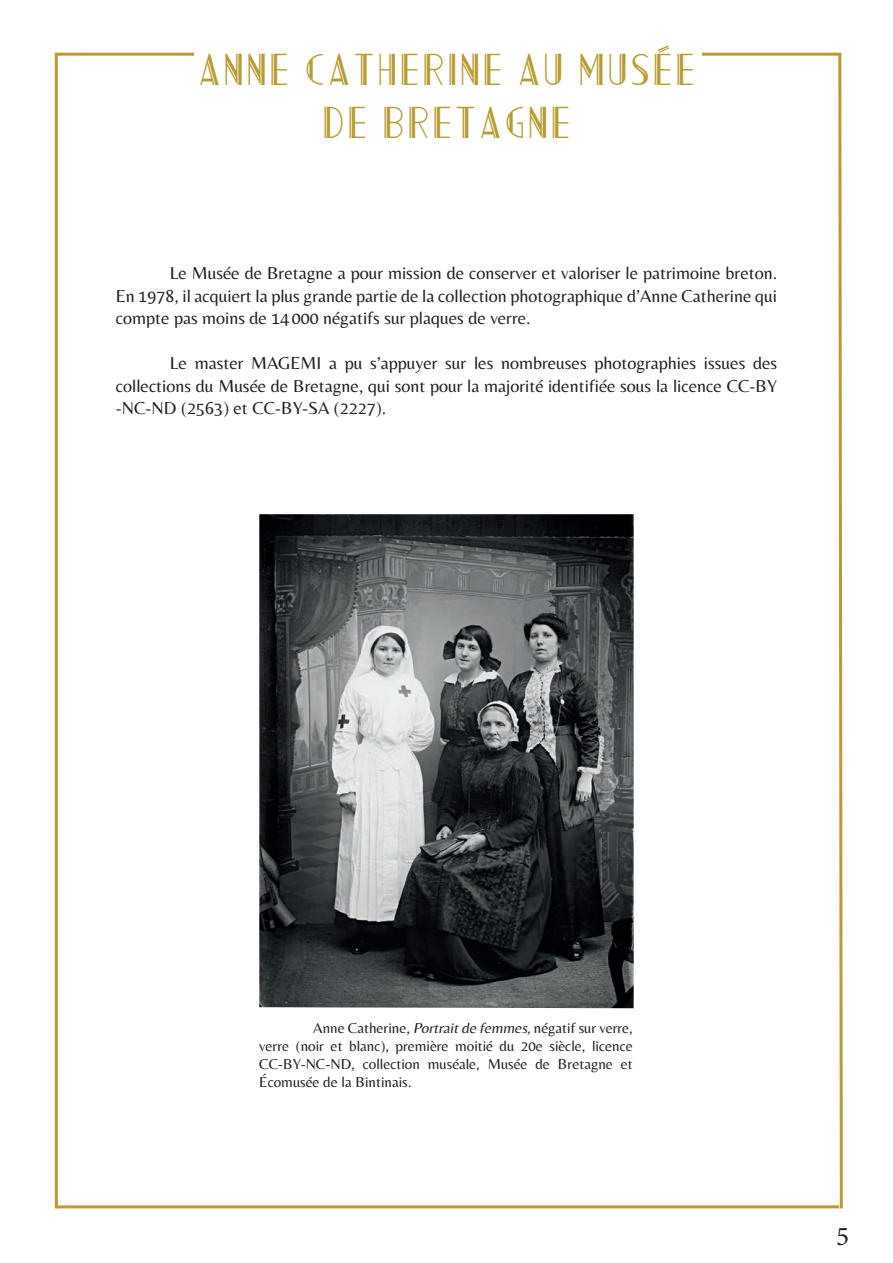
<style>
.page{position:relative;width:893px;height:1263px;background:#fff}
.page>*{position:absolute;margin:0;border:0;box-sizing:border-box;transform-origin:0 0}
.t1{font:39px/52.5px "AC Mountain";letter-spacing:.04em;color:#b99c31;text-align:center}
.t2{font:27px "Minion Pro";color:#231f20}
.t3{font:18px/22.5px "Belleza";color:#231f20;text-align:justify}
.t4{font:15px/18px "Belleza";color:#231f20;text-align:justify}
.s1{font-style:italic}
</style>
<div class="page">
<hr style="left:56px;top:1205px;width:783px;height:3px;background:#b99c31">
<hr style="left:55px;top:53px;width:3px;height:1155px;background:#b99c31">
<svg style="left:837px;top:52px;width:6px;height:1157px"></svg>
<hr style="left:55px;top:53px;width:139px;height:3px;background:#b99c31">
<hr style="left:702px;top:53px;width:139px;height:3px;background:#b99c31">
<img style="left:259px;top:514px;width:375px;height:494px">
<svg style="left:658px;top:45px;width:12px;height:8px"></svg>
<h1 class="t1" style="left:197px;top:45px;width:499px">ANNE CATHERINE AU MUSEE<br>DE BRETAGNE</h1>
<p class="t3" style="left:116px;top:262px;width:663px;text-indent:54px">Le Musée de Bretagne a pour mission de conserver et valoriser le patrimoine breton.<br>En 1978, il acquiert la plus grande partie de la collection photographique d’Anne Catherine qui compte pas moins de 14 000 négatifs sur plaques de verre.</p>
<p class="t3" style="left:116px;top:352px;width:663px;text-indent:54px">Le master MAGEMI a pu s’appuyer sur les nombreuses photographies issues des collections du Musée de Bretagne, qui sont pour la majorité identifiée sous la licence CC-BY -NC-ND (2563) et CC-BY-SA (2227).</p>
<p class="t4" style="left:259px;top:1019px;width:375px;text-indent:54px">Anne Catherine, <span class="s1">Portraitde femmes,</span>négatif sur verre, verre (noir et blanc), première moitié du 20e siècle, licence CC-BY-NC-ND, collection muséale, Musée de Bretagne et Écomusée de la Bintinais.</p>
<h2 class="t2" style="left:836px;top:1218px;width:14px">5</h2>
</div>
